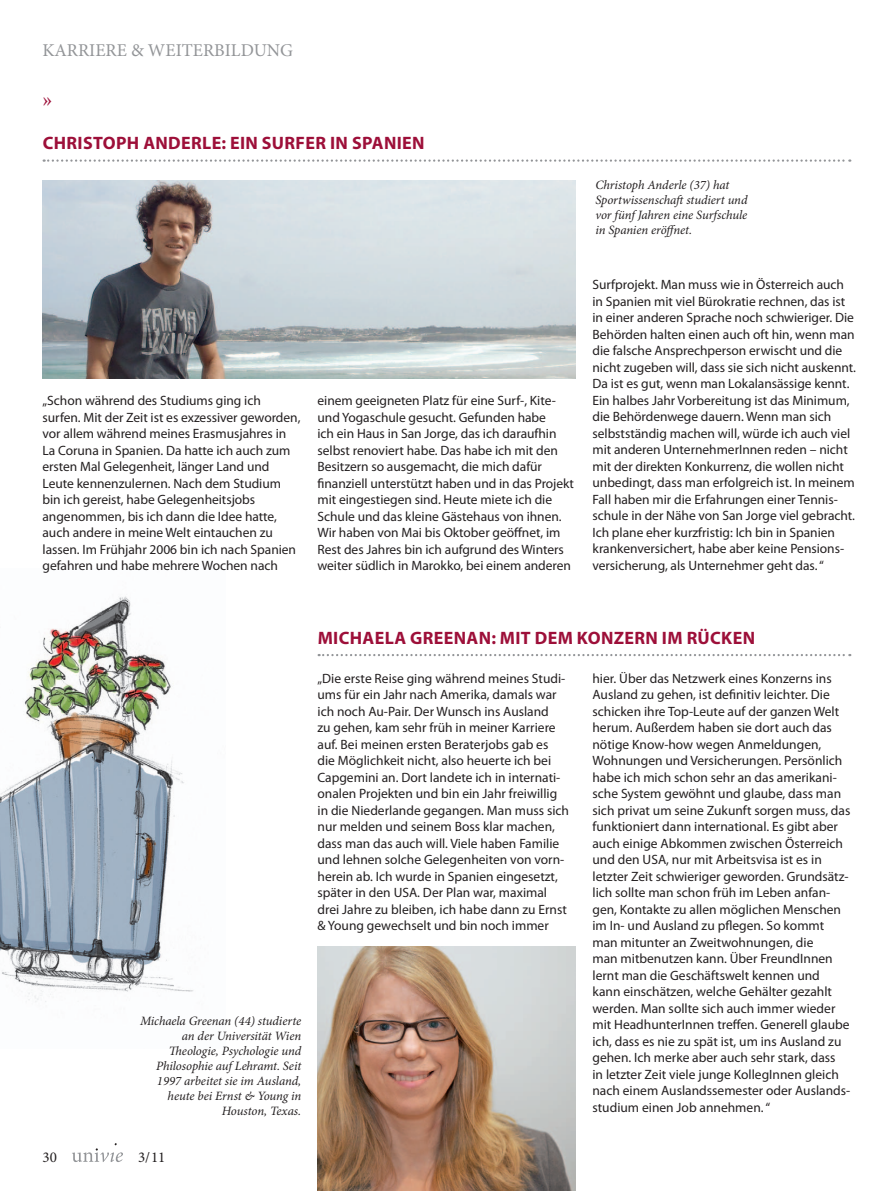
<style>
.page{position:relative;width:893px;height:1191px;background:#fff}
.page>*{position:absolute;margin:0;border:0;box-sizing:border-box;transform-origin:0 0}
.t1{font:22.5px "Minion Pro";color:#9d0f39}
.t2{font:700 18px "Myriad Pro";letter-spacing:.02em;color:#9d0f39}
.t3{font:18px "Minion Pro";color:#939598}
.t4{font:15px "Minion Pro";color:#231f20}
.t5{font:13.5px/16.5px "Myriad Pro";letter-spacing:-.005em;color:#231f20}
.t6{font:italic 12.75px/15px "Minion Pro";letter-spacing:-.005em;color:#231f20}
</style>
<div class="page">
<img style="left:0;top:568px;width:194px;height:434px">
<img style="left:43px;top:180px;width:532px;height:198px">
<img style="left:317px;top:946px;width:258px;height:245px">
<svg style="left:44px;top:159px;width:806px;height:3px"></svg>
<svg style="left:319px;top:654px;width:531px;height:2px"></svg>
<svg style="left:72px;top:1143px;width:51px;height:19px"></svg>
<h2 class="t3" style="left:43px;top:38px;width:252px">KARRIERE &amp; WEITERBILDUNG</h2>
<h1 class="t1" style="left:43px;top:87px;width:12px">»</h1>
<h2 class="t2" style="left:43px;top:131px;width:321px">CHRISTOPH ANDERLE: EIN SURFER IN SPANIEN</h2>
<p class="t5" style="left:43px;top:392px;width:259px">„Schon während des Studiums ging ich surfen. Mit der Zeit ist es exzessiver geworden, vor allem während meines Erasmusjahres in La Coruna in Spanien. Da hatte ich auch zum ersten Mal Gelegenheit, länger Land und Leute kennenzulernen. Nach dem Studium bin ich gereist, habe Gelegenheitsjobs angenommen, bis ich dann die Idee hatte, auch andere in meine Welt eintauchen zu lassen. I m Frühjahr 2006 bin ich nach Spanien gefahren und habe mehrere Wochen nach</p>
<p class="t5" style="left:317px;top:392px;width:258px">einem geeigneten Platz für eine Surf-, Kite&shy;und Yogaschule gesucht. Gefunden habe<br>ich ein Haus in San Jorge, das ich daraufhin selbst renoviert habe. Das habe ich mit den Besitzern so ausgemacht, die mich dafür finanziell unterstützt haben und in das Projekt mit eingestiegen sind. Heute miete ich die Schule und das kleine Gästehaus von ihnen.<br>Wir haben von Mai bis Oktober geöffnet, im Rest des Jahres bin ich aufgrund des Winters weiter südlich in Marokko, bei einem anderen</p>
<p class="t6" style="left:595px;top:178px;width:154px">Christoph Anderle (37) hat<br>Sportwissenschaft studiert und vor fünf Jahren eine Surfschule in Spanien eröffnet.</p>
<p class="t5" style="left:592px;top:276px;width:265px">Surfprojekt. Man muss wie in Österreich auch in Spanien mit viel Bürokratie rechnen, das ist in einer anderen Sprache noch schwieriger. Die Behörden halten einen auch oft hin, wenn man die falsche Ansprechperson erwischt und die nicht zugeben will, dass sie sich nicht auskennt.<br>Da ist es gut, wenn man Lokalansässige kennt.<br>Ein halbes Jahr Vorbereitung ist das Minimum, die Behördenwege dauern. Wenn man sich selbstständig machen will, würde ich auch viel mit anderen UnternehmerI nnen reden – nicht mit der direkten Konkurrenz, die wollen nicht unbedingt, dass man erfolgreich ist. I n meinem Fall haben mir die Erfahrungen einer Tennis&shy;schule in der Nähe von San Jorge viel gebracht.<br>Ich plane eher kurzfristig: Ich bin in Spanien krankenversichert, habe aber keine Pensions&shy;versicherung, als Unternehmer geht das. “</p>
<p class="t6" style="left:140px;top:1013px;width:163px;text-align:right">Michaela Greenan (44) studierte an der Universität Wien<br>Theologie, Psychologie und<br>Philosophie auf Lehramt. Seit<br>1997 arbeitet sie im Ausland, heute bei Ernst &amp; Young in<br>Houston, Texas.</p>
<p class="t4" style="left:43px;top:1147px;width:16px">30</p>
<p class="t4" style="left:138px;top:1147px;width:29px">3/11</p>
<h2 class="t2" style="left:318px;top:626px;width:27px">MICHAELA</h2>
<h2 class="t2" style="left:410px;top:626px;width:25px">GREENAN</h2>
<h2 class="t2" style="left:491px;top:626px;width:57px">: MIT DEM</h2>
<h2 class="t2" style="left:577px;top:626px;width:59px">KONZERN</h2>
<h2 class="t2" style="left:662px;top:626px;width:61px">IM RÜCKEN</h2>
<p class="t5" style="left:317px;top:670px;width:253px">„Die erste Reise ging während meines Studi&shy;ums für ein Jahr nach Amerika, damals war ich noch Au-Pair. Der Wunsch ins Ausland<br>zu gehen, kam sehr früh in meiner Karriere auf. Bei meinen ersten Beraterjobs gab es die Möglichkeit nicht, also heuerte ich bei -Capgemini an. Dort landete ich in internati&shy;onalen Projekten und bin ein Jahr freiwillig in die N iederlande gegangen. Man muss sich nur melden und seinem Boss klar machen, dass man das auch will. Viele haben Familie und lehnen solche Gelegenheiten von vorn&shy;herein ab. Ich wurde in Spanien eingesetzt, später in den USA. Der Plan war, maximal drei Jahre zu bleiben, ich habe dann zu Ernst &amp; Young gewechselt und bin noch immer</p>
<p class="t5" style="left:592px;top:669px;width:259px">hier. Über das Netzwerk eines Konzerns ins Ausland zu gehen, ist definitiv leichter. Die schicken ihre Top-Leute auf der ganzen Welt herum. Außerdem haben sie dort auch das nötige Know-how wegen Anmeldungen, Wohnungen und Versicherungen. Persönlich habe ich mich schon sehr an das amerikani&shy;sche System gewöhnt und glaube, dass man sich privat um seine Zukunft sorgen muss, das funktioniert dann international. Es gibt aber auch einige Abkommen zwischen Österreich und den USA, nur mit Arbeitsvisa ist es in letzter Zeit schwieriger geworden. Grundsätz&shy;lich sollte man schon früh im Leben anfan&shy;gen, Kontakte zu allen möglichen Menschen im I n- und Ausland zu pflegen. So kommt man mitunter an Zweitwohnungen, die<br>man mitbenutzen kann. Über Freund-I nnen lernt man die Geschäftswelt kennen und kann einschätzen, welche Gehälter gezahlt werden. Man sollte sich auch immer wieder mit HeadhunterI nnen treffen. Generell glaube ich, dass es nie zu spät ist, um ins Ausland zu gehen. Ich merke aber auch sehr stark, dass<br>in letzter Zeit viele junge KollegI nnen gleich nach einem Auslandssemester oder Auslands&shy;studium einen Job annehmen. “</p>
</div>
